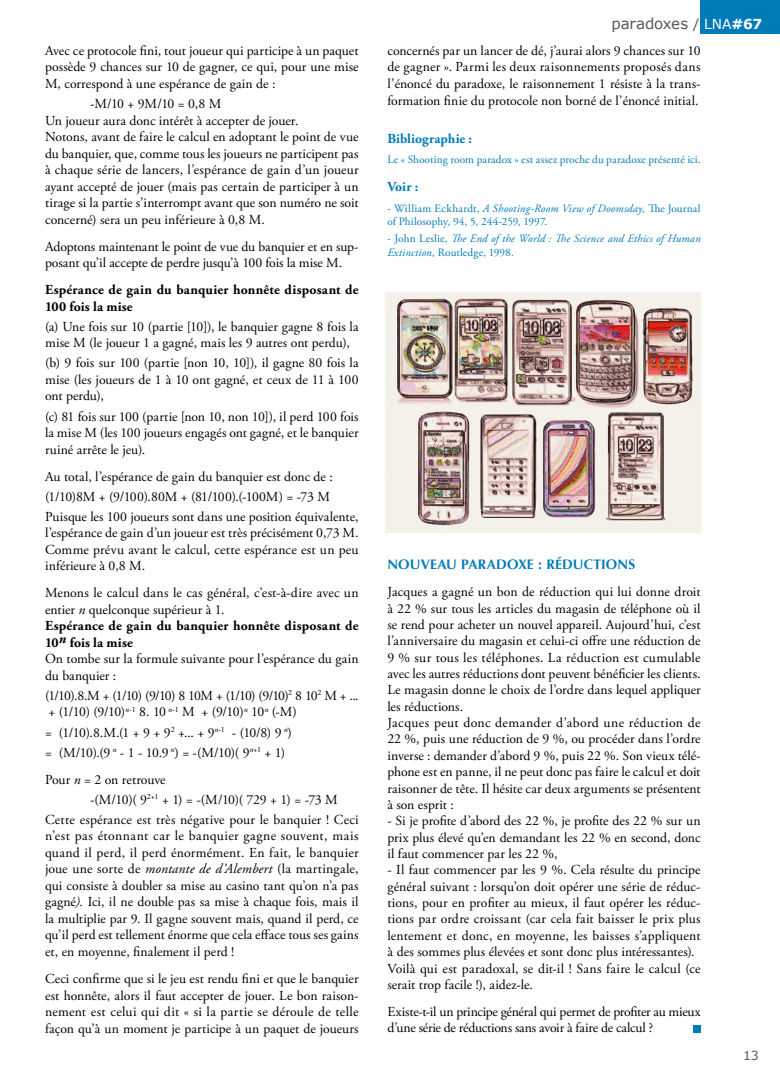
<style>
.page{position:relative;width:780px;height:1081px;background:#fff}
.page>*{position:absolute;margin:0;border:0;box-sizing:border-box;transform-origin:0 0}
.t1{font:15px "Verdana";letter-spacing:-.005em;color:#575756}
.t2{font:13.75px/16.5px "Adobe Garamond Pro";color:#000}
.t3{font:13.75px/16.5px "Adobe Garamond Pro";letter-spacing:-.07em;color:#000}
.t4{font:700 13.75px/16.5px "Adobe Garamond Pro";letter-spacing:.01em;color:#000}
.t5{font:700 13.75px "Optima";letter-spacing:.01em;color:#007bba}
.t6{font:700 13.75px "Adobe Garamond Pro";color:#007bba}
.t7{font:12.5px "Verdana";color:#575756}
.t8{font:11.25px/13.5px "Adobe Garamond Pro";letter-spacing:.01em;color:#007bba}
.t9{font:italic 11.25px/13.5px "Adobe Garamond Pro";letter-spacing:.01em;color:#007bba}
.s1{font-style:italic}
.s2{font-weight:700}
.s3{font-size:13.75px}
.s4{font-size:13.75px;color:#fff}
.s5{font-weight:700;font-size:13.75px;color:#fff}
.s6{font-style:normal}
</style>
<div class="page">
<div style="left:700px;top:0;width:80px;height:34px;background:#007bba"></div>
<div style="left:692px;top:1025px;width:8px;height:7px;background:#007bba"></div>
<img style="left:385px;top:292px;width:315px;height:240px">
<p class="t2" style="left:45px;top:43px;width:315px;text-align:justify">Avec ce protocole fini, tout joueur qui participe à un paquet possède 9 chances sur 10 de gagner, ce qui, pour une mise M, correspond à une espérance de gain de :</p>
<p class="t2" style="left:45px;top:96px;width:315px;text-indent:45px">-M/10 + 9M/10 = 0,8 M<br>Un joueur aura donc intérêt à accepter de jouer.<br>Notons, avant de faire le calcul en adoptant le point de vue du banquier, que, comme tous les joueurs ne participent pas à chaque série de lancers, l’espérance de gain d’un joueur ayant accepté de jouer (mais pas certain de participer à un tirage si la partie s’interrompt avant que son numéro ne soit concerné) sera un peu inférieure à 0,8 M.</p>
<p class="t2" style="left:45px;top:239px;width:315px">Adoptons maintenant le point de vue du banquier et en sup&shy;posant qu’il accepte de perdre jusqu’à 100 fois la mise M.</p>
<p class="t4" style="left:45px;top:282px;width:315px">Espérance de gain du banquier honnête disposant de<br>100 fois la mise</p>
<p class="t2" style="left:45px;top:319px;width:315px">(a) Une fois sur 10 (partie [10]), le banquier gagne 8 fois la mise M (le joueur 1 a gagné, mais les 9 autres ont perdu),</p>
<p class="t2" style="left:45px;top:355px;width:315px;text-align:justify">(b) 9 fois sur 100 (partie [non 10, 10]), il gagne 80 fois la mise (les joueurs de 1 à 10 ont gagné, et ceux de 11 à 100 ont perdu),</p>
<p class="t2" style="left:45px;top:408px;width:315px;text-align:justify">(c) 81 fois sur 100 (partie [non 10, non 10]), il perd 100 fois la mise M (les 100 joueurs engagés ont gagné, et le banquier ruiné arrête le jeu).</p>
<p class="t2" style="left:45px;top:467px;width:315px;line-height:20px">Au total, l’espérance de gain du banquier est donc de : (1/10)8M + (9/100).80M + (81/100).(-100M) = -73 M<br>Puisque les 100 joueurs sont dans une position équivalente,</p>
<p class="t2" style="left:45px;top:525px;width:315px;text-align:justify">l’espérance de gain d’un joueur est très précisément 0,73 M.<br>Comme prévu avant le calcul, cette espérance est un peu inférieure à 0,8 M.</p>
<p class="t2" style="left:45px;top:585px;width:315px">Menons le calcul dans le cas général, c’est-à-dire avec un entier <span class="s1">n</span> quelconque supérieur à 1.<br><span class="s2">Espérance de gain du banquier honnête disposant de 10</span><sup>n</sup> <span class="s2">fois la mise<br></span>On tombe sur la formule suivante pour l’espérance du gain du banquier :</p>
<p class="t3" style="left:45px;top:688px;width:315px">(1/10).8.M + (1/10) (9/10) 8 10M + (1/10) (9/10)<sup>2</sup> 8 10<sup>2</sup> M + ... + (1/10) (9/10)<sup>n</sup><sup>-1</sup> 8. 10 <sup>n</sup><sup>-1</sup> M + (9/10)<sup>n</sup> 10<sup>n</sup> (-M)</p>
<p class="t2" style="left:45px;top:722px;width:248px;line-height:20px">= (1/10).8.M.(1 + 9 + 9<sup>2</sup> +... + 9<sup>n</sup><sup>-1</sup> - (10/8) 9 <sup>n</sup>) = (M/10).(9 <sup>n</sup> - 1 - 10.9 <sup>n</sup>) = -(M/10)( 9<sup>n</sup><sup>+1</sup> + 1)</p>
<p class="t2" style="left:45px;top:771px;width:122px">Pour <span class="s1">n</span> = 2 on retrouve</p>
<p class="t2" style="left:90px;top:791px;width:249px">-(M/10)( 9<sup>2+1</sup> + 1) = -(M/10)( 729 + 1) = -73 M</p>
<p class="t2" style="left:45px;top:811px;width:315px">Cette espérance est très négative pour le banquier ! Ceci</p>
<p class="t2" style="left:45px;top:828px;width:315px;text-align:justify">n’est pas étonnant car le banquier gagne souvent, mais quand il perd, il perd énormément. En fait, le banquier joue une sorte de <span class="s1">montante de d’Alembert</span> (la martingale, qui consiste à doubler sa mise au casino tant qu’on n’a pas gagné<span class="s1">).</span> Ici, il ne double pas sa mise à chaque fois, mais il la multiplie par 9. Il gagne souvent mais, quand il perd, ce qu’il perd est tellement énorme que cela efface tous ses gains et, en moyenne, finalement il perd !</p>
<p class="t2" style="left:45px;top:971px;width:315px;text-align:justify">Ceci confirme que si le jeu est rendu fini et que le banquier est honnête, alors il faut accepter de jouer. Le bon raison&shy;nement est celui qui dit « si la partie se déroule de telle façon qu’à un moment je participe à un paquet de joueurs</p>
<p class="t1" style="left:611px;top:13px;width:152px">paradoxes <span class="s3">/</span> <span class="s4">LNA</span><span class="s5">#67</span></p>
<p class="t2" style="left:387px;top:43px;width:315px;text-align:justify">concernés par un lancer de dé, j’aurai alors 9 chances sur 10 de gagner ». Parmi les deux raisonnements proposés dans l’énoncé du paradoxe, le raisonnement 1 résiste à la trans&shy;formation finie du protocole non borné de l’énoncé initial.</p>
<p class="t6" style="left:387px;top:130px;width:86px">Bibliographie :</p>
<p class="t8" style="left:387px;top:153px;width:315px">Le « Shooting room paradox » est assez proche du paradoxe présenté ici.</p>
<p class="t6" style="left:387px;top:179px;width:33px">Voir :</p>
<p class="t8" style="left:387px;top:202px;width:315px">- William Eckhardt, <span class="s1">A Shooting-Room View of Doomsday,</span> The Journal of Philosophy, 94, 5, 244-259, 1997.</p>
<p class="t9" style="left:387px;top:232px;width:315px"><span class="s6">- John Leslie,</span> The End of the World : The Science and Ethics of Human<br>Extinction, <span class="s6">Routledge, 1998.</span></p>
<p class="t5" style="left:387px;top:556px;width:249px">NOUVEAU PARADOXE : RÉDUCTIONS</p>
<p class="t2" style="left:387px;top:584px;width:315px">Jacques a gagné un bon de réduction qui lui donne droit à 22 % sur tous les articles du magasin de téléphone où il se rend pour acheter un nouvel appareil. Aujourd’hui, c’est l’anniversaire du magasin et celui-ci offre une réduction de 9 % sur tous les téléphones. La réduction est cumulable avec les autres réductions dont peuvent bénéficier les clients.<br>Le magasin donne le choix de l’ordre dans lequel appliquer les réductions.<br>Jacques peut donc demander d’abord une réduction de 22 %, puis une réduction de 9 %, ou procéder dans l’ordre inverse : demander d’abord 9 %, puis 22 %. Son vieux télé&shy;phone est en panne, il ne peut donc pas faire le calcul et doit raisonner de tête. Il hésite car deux arguments se présentent à son esprit :</p>
<p class="t2" style="left:387px;top:813px;width:315px;text-align:justify">- Si je profite d’abord des 22 %, je profite des 22 % sur un prix plus élevé qu’en demandant les 22 % en second, donc il faut commencer par les 22 %,</p>
<p class="t2" style="left:387px;top:862px;width:315px">- Il faut commencer par les 9 %. Cela résulte du principe général suivant : lorsqu’on doit opérer une série de réduc&shy;tions, pour en profiter au mieux, il faut opérer les réduc&shy;tions par ordre croissant (car cela fait baisser le prix plus lentement et donc, en moyenne, les baisses s’appliquent à des sommes plus élevées et sont donc plus intéressantes).<br>Voilà qui est paradoxal, se dit-il ! Sans faire le calcul (ce serait trop facile !), aidez-le.</p>
<p class="t2" style="left:387px;top:1004px;width:315px">Existe-t-il un principe général qui permet de profiter au mieux d’une série de réductions sans avoir à faire de calcul ?</p>
<p class="t7" style="left:743px;top:1046px;width:17px">13</p>
</div>
